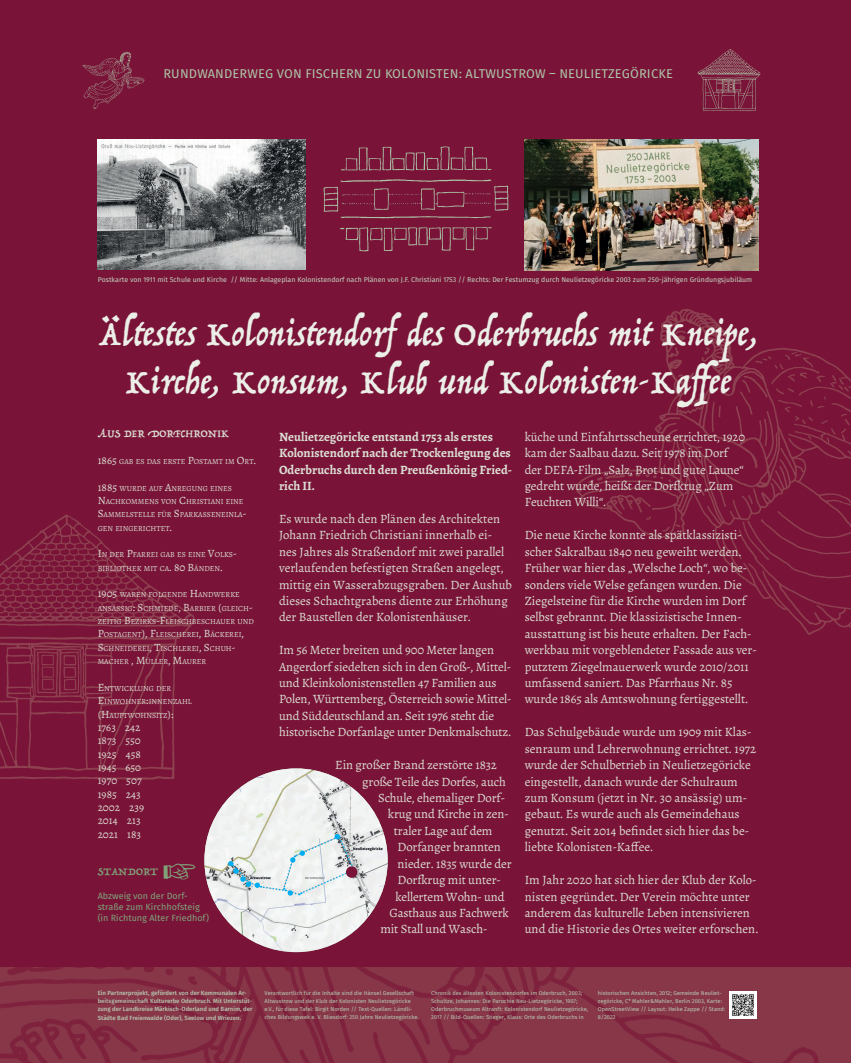
<style>
.page{position:relative;width:851px;height:1063px;background:#fff}
.page>*{position:absolute;margin:0;border:0;box-sizing:border-box;transform-origin:0 0}
.t1{font:37.05px/47.7px "Trattatello";letter-spacing:.015em;color:#eceee8;text-align:center}
.t2{font:12.75px/16.4px "Alegreya";letter-spacing:-.005em;color:#dcded4}
.t3{font:700 12.75px/16.4px "Alegreya";color:#dcded4}
.t4{font:12.75px "Fira Sans OT";letter-spacing:.01em;color:#adc3a7}
.t5{font:11.62px "Trattatello";letter-spacing:.01em;color:#dcded4}
.t6{font:11.62px "Trattatello";letter-spacing:.01em;color:#80a47a}
.t7{font:11.1px/13.4px "Alegreya";color:#dcded4}
.t8{font:9px/10.8px "Fira Sans OT";color:#80a47a}
.t9{font:7.8px/13.4px "Alegreya";color:#dcded4}
.t10{font:6.98px "Fira Sans OT";color:#c4d4c0}
.t11{font:6px/8.2px "Fira Sans OT Medium";color:#b7cbb4}
.t12{font:5.62px/8.2px "Fira Sans OT";color:#b7cbb4}
.s1{font-size:11.1px}
</style>
<div class="page">
<div style="left:0;top:0;width:850px;height:1063px;background:#791438"></div>
<img style="left:546px;top:260px;width:304px;height:375px">
<img style="left:0;top:514px;width:195px;height:266px">
<img style="left:0;top:967px;width:850px;height:96px">
<img style="left:98px;top:139px;width:208px;height:130px">
<img style="left:323px;top:146px;width:186px;height:106px">
<img style="left:524px;top:139px;width:234px;height:131px">
<img style="left:697px;top:49px;width:64px;height:62px">
<img style="left:82px;top:51px;width:63px;height:58px">
<img style="left:204px;top:768px;width:183px;height:184px">
<svg style="left:228px;top:834px;width:127px;height:62px;background:#dbe5e6"></svg>
<div style="left:346px;top:866px;width:11px;height:12px;background:#791438;border-radius:50%"></div>
<img style="left:729px;top:991px;width:27px;height:27px">
<p class="t4" style="left:163px;top:65px;width:511px">RUNDWANDERWEG VON FISCHERN ZU KOLONISTEN: ALTWUSTROW – NEULIETZEGÖRICKE</p>
<p class="t10" style="left:98px;top:274px;width:656px">Postkarte von 1911 mit Schule und Kirche // Mitte: Anlageplan Kolonistendorf nach Plänen von J.F. Christiani 1753 // Rechts: Der Festumzug durch Neulietzegöricke 2003 zum 250-jährigen Gründungsjubiläum</p>
<h1 class="t1" style="left:98px;top:308px;width:661px">Ältestes Kolonistendorf des Oderbruchs mit Kneipe,<br>Kirche, Konsum, Klub und Kolonisten-Kaffee</h1>
<p class="t5" style="left:98px;top:426px;width:132px">Aus der DorfchroniK</p>
<p class="t9" style="left:98px;top:455px;width:160px"><span class="s1">1865</span> GAB ES DAS ERSTE <span class="s1">P</span>OSTAMT IM <span class="s1">O</span>RT<span class="s1">.</span></p>
<p class="t9" style="left:98px;top:481px;width:150px"><span class="s1">1885</span> WURDE AUF <span class="s1">A</span>NREGUNG EINES<br><span class="s1">N</span>ACHKOMMENS VON <span class="s1">C</span>HRISTIANI EINE<br><span class="s1">S</span>AMMELSTELLE FÜR <span class="s1">S</span>PARKASSENEINLA<span class="s1">-<br></span>GEN EINGERICHTET<span class="s1">.</span></p>
<p class="t9" style="left:98px;top:548px;width:140px"><span class="s1">I</span>N DER <span class="s1">P</span>FARREI GAB ES EINE <span class="s1">V</span>OLKS<span class="s1">-<br></span>BIBLIOTHEK MIT CA<span class="s1">. 80 B</span>ÄNDEN<span class="s1">.</span></p>
<p class="t9" style="left:98px;top:588px;width:158px"><span class="s1">1905</span> WAREN FOLGENDE <span class="s1">H</span>ANDWERKE ANSÄSSIG<span class="s1">: S</span>CHMIEDE<span class="s1">, B</span>ARBIER <span class="s1">(</span>GLEICH<span class="s1">-</span>ZEITIG <span class="s1">B</span>EZIRKS<span class="s1">-F</span>LEISCHBESCHAUER UND <span class="s1">P</span>OSTAGENT<span class="s1">), F</span>LEISCHEREI<span class="s1">, B</span>ÄCKEREI<span class="s1">, S</span>CHNEIDEREI<span class="s1">, T</span>ISCHLEREI<span class="s1">, S</span>CHUH<span class="s1">-</span>MACHER <span class="s1">, M</span>ÜLLER<span class="s1">, M</span>AURER</p>
<p class="t9" style="left:98px;top:682px;width:96px"><span class="s1">E</span>NTWICKLUNG DER<br><span class="s1">E</span>INWOHNER<span class="s1">:</span>INNENZAHL <span class="s1">(H</span>AUPTWOHNSITZ<span class="s1">):</span></p>
<p class="t7" style="left:98px;top:720px;width:48px">1763 242<br>1873 550<br>1925 458<br>1945 650<br>1970 507<br>1985 243<br>2002 239<br>2014 213<br>2021 183</p>
<p class="t2" style="left:524px;top:428px;width:222px">küche und Einfahrtsscheune errichtet, 1920 kam der Saalbau dazu. Seit 1978 im Dorf der DEFA-Film „Salz, Brot und gute Laune“ gedreht wurde, heißt der Dorfkrug „Zum Feuchten Willi“.</p>
<p class="t2" style="left:524px;top:527px;width:233px">Die neue Kirche konnte als spätklassizisti&shy;scher Sakralbau 1840 neu geweiht werden.<br>Früher war hier das „Welsche Loch“, wo be&shy;sonders viele Welse gefangen wurden. Die Ziegelsteine für die Kirche wurden im Dorf selbst gebrannt. Die klassizistische Innen&shy;ausstattung ist bis heute erhalten. Der Fach&shy;werkbau mit vorgeblendeter Fassade aus ver&shy;putztem Ziegelmauerwerk wurde 2010/2011 umfassend saniert. Das Pfarrhaus Nr. 85 wurde 1865 als Amtswohnung fertiggestellt.</p>
<p class="t2" style="left:524px;top:724px;width:233px">Das Schulgebäude wurde um 1909 mit Klas&shy;senraum und Lehrerwohnung errichtet. 1972 wurde der Schulbetrieb in Neulietzegöricke eingestellt, danach wurde der Schulraum zum Konsum (jetzt in Nr. 30 ansässig) um&shy;gebaut. Es wurde auch als Gemeindehaus genutzt. Seit 2014 befindet sich hier das be&shy;liebte Kolonisten-Kaffee.</p>
<p class="t2" style="left:524px;top:872px;width:235px">Im Jahr 2020 hat sich hier der Klub der Kolo&shy;nisten gegründet. Der Verein möchte unter anderem das kulturelle Leben intensivieren und die Historie des Ortes weiter erforschen.</p>
<p class="t3" style="left:279px;top:428px;width:234px">Neulietzegöricke entstand 1753 als erstes Kolonistendorf nach der Trockenlegung des Oderbruchs durch den Preußenkönig Fried&shy;rich II.</p>
<p class="t2" style="left:279px;top:510px;width:234px">Es wurde nach den Plänen des Architekten Johann Friedrich Christiani innerhalb ei&shy;nes Jahres als Straßendorf mit zwei parallel verlaufenden befestigten Straßen angelegt, mittig ein Wasserabzugsgraben. Der Aushub dieses Schachtgrabens diente zur Erhöhung der Baustellen der Kolonistenhäuser.</p>
<p class="t2" style="left:279px;top:642px;width:234px">Im 56 Meter breiten und 900 Meter langen Angerdorf siedelten sich in den Groß-, Mittel&shy;und Kleinkolonistenstellen 47 Familien aus Polen, Württemberg, Österreich sowie Mittel&shy;und Süddeutschland an. Seit 1976 steht die historische Dorfanlage unter Denkmalschutz.</p>
<p class="t2" style="left:335px;top:757px;width:163px">Ein großer Brand zerstörte 1832</p>
<p class="t2" style="left:362px;top:773px;width:145px">große Teile des Dorfes, auch</p>
<p class="t2" style="left:378px;top:790px;width:128px">Schule, ehemaliger Dorf-</p>
<p class="t2" style="left:388px;top:806px;width:122px">krug und Kirche in zen-</p>
<p class="t2" style="left:394px;top:822px;width:100px">traler Lage auf dem</p>
<p class="t2" style="left:397px;top:839px;width:105px">Dorfanger brannten</p>
<p class="t2" style="left:397px;top:855px;width:115px">nieder. 1835 wurde der</p>
<p class="t2" style="left:397px;top:872px;width:104px">Dorfkrug mit unter-</p>
<p class="t2" style="left:395px;top:888px;width:111px">kellertem Wohn- und</p>
<p class="t2" style="left:389px;top:904px;width:121px">Gasthaus aus Fachwerk</p>
<p class="t2" style="left:380px;top:921px;width:108px">mit Stall und Wasch-</p>
<p class="t6" style="left:98px;top:864px;width:62px">sTAndorT</p>
<p class="t8" style="left:98px;top:892px;width:113px">Abzweig von der Dorf&shy;straße zum Kirchhofsteig (in Richtung Alter Friedhof)</p>
<p class="t11" style="left:98px;top:989px;width:156px">Ein Partnerprojekt, gefördert von der Kommunalen Ar&shy;beitsgemeinschaft Kulturerbe Oderbruch. Mit Unterstüt&shy;zung der Landkreise Märkisch-Oderland und Barnim, der Städte Bad Freienwalde (Oder), Seelow und Wriezen.</p>
<p class="t12" style="left:264px;top:989px;width:156px">Verantwortlich für die Inhalte sind die Hänsel Gesellschaft Altwustrow und der Klub der Kolonisten Neulietzegöricke e.V., für diese Tafel: Birgit Norden // Text-Quellen: Ländli&shy;ches Bildungswek e. V. Bliesdorf: 250 Jahre Neulietzegöricke.</p>
<p class="t12" style="left:431px;top:989px;width:158px">Chronik des ältesten Kolonistendorfes im Oderbruch, 2003; Schultze, Johannes: Die Parochie Neu-Lietzegöricke, 1907; Oderbruchmuseum Altranft: Kolonistendorf Neulietzegöricke, 2017 // Bild-Quellen: Stieger, Klaus: Orte des Oderbruchs in</p>
<p class="t12" style="left:598px;top:989px;width:129px">historischen Ansichten, 2012; Gemeinde Neuliet&shy;zegöricke, C* Mahler&amp;Mahler, Berlin 2003, Karte:<br>OpenStreetView // Layout: Heike Zappe // Stand:<br>8/2022</p>
</div>
